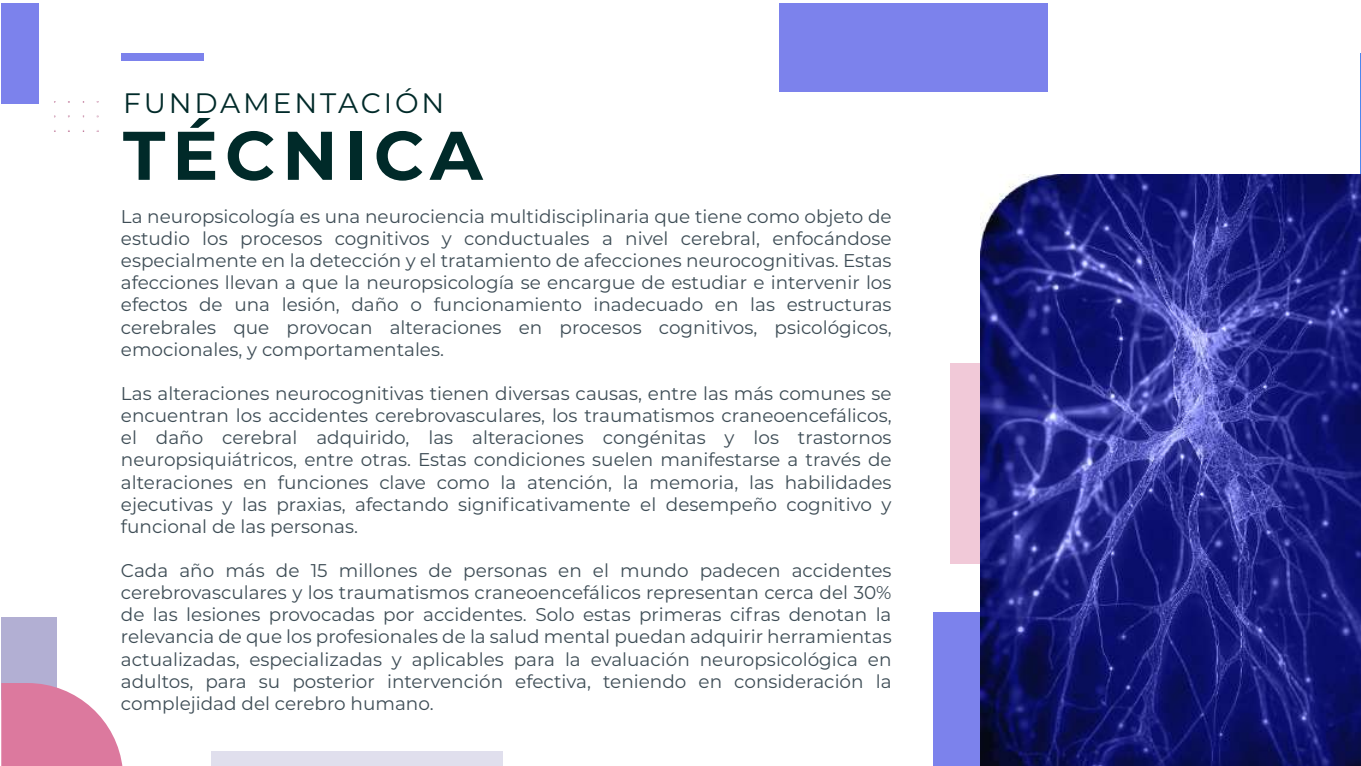
<style>
.page{position:relative;width:1361px;height:766px;background:#fff}
.page>*{position:absolute;margin:0;border:0;box-sizing:border-box;transform-origin:0 0}
.t1{font:700 68.5px "Montserrat";letter-spacing:.1em;color:#002a29}
.t2{font:28px "Montserrat";letter-spacing:.1em;color:#002a29}
.t3{font:18.5px/22px "Montserrat";color:#3e4d56;text-align:justify}
</style>
<div class="page">
<img style="left:54px;top:101px;width:44px;height:30px">
<hr style="left:1360px;top:53px;width:1px;height:177px;background:#4c87ef">
<div style="left:950px;top:364px;width:50px;height:199px;background:#f1c9d8"></div>
<div style="left:933px;top:612px;width:72px;height:153px;background:#7c82ec"></div>
<div style="left:779px;top:3px;width:268px;height:88px;background:#7c82ec"></div>
<div style="left:1px;top:3px;width:38px;height:100px;background:#7c82ec"></div>
<div style="left:1px;top:617px;width:56px;height:82px;background:#b2afd3"></div>
<svg style="left:1px;top:683px;width:122px;height:82px"></svg>
<div style="left:211px;top:750px;width:291px;height:15px;background:#e0dfed"></div>
<div style="left:121px;top:53px;width:83px;height:7px;background:#7c82ec"></div>
<img style="left:980px;top:174px;width:381px;height:591px">
<h2 class="t2" style="left:123px;top:83px;width:323px">FUNDAMENTACIÓN</h2>
<h1 class="t1" style="left:123px;top:106px;width:361px">TÉCNICA</h1>
<p class="t3" style="left:121px;top:205px;width:772px">La neuropsicología es una neurociencia multidisciplinaria que tiene como objeto de estudio los procesos cognitivos y conductuales a nivel cerebral, enfocándose especialmente en la detección y el tratamiento de afecciones neurocognitivas. Estas afecciones llevan a que la neuropsicología se encargue de estudiar e intervenir los efectos de una lesión, daño o funcionamiento inadecuado en las estructuras cerebrales que provocan alteraciones en procesos cognitivos, psicológicos, emocionales, y comportamentales.</p>
<p class="t3" style="left:121px;top:381px;width:772px">Las alteraciones neurocognitivas tienen diversas causas, entre las más comunes se encuentran los accidentes cerebrovasculares, los traumatismos craneoencefálicos, el daño cerebral adquirido, las alteraciones congénitas y los trastornos neuropsiquiátricos, entre otras. Estas condiciones suelen manifestarse a través de alteraciones en funciones clave como la atención, la memoria, las habilidades ejecutivas y las praxias, afectando significativamente el desempeño cognitivo y funcional de las personas.</p>
<p class="t3" style="left:121px;top:558px;width:772px">Cada año más de 15 millones de personas en el mundo padecen accidentes cerebrovasculares y los traumatismos craneoencefálicos representan cerca del 30% de las lesiones provocadas por accidentes. Solo estas primeras cifras denotan la relevancia de que los profesionales de la salud mental puedan adquirir herramientas actualizadas, especializadas y aplicables para la evaluación neuropsicológica en adultos, para su posterior intervención efectiva, teniendo en consideración la complejidad del cerebro humano.</p>
</div>
